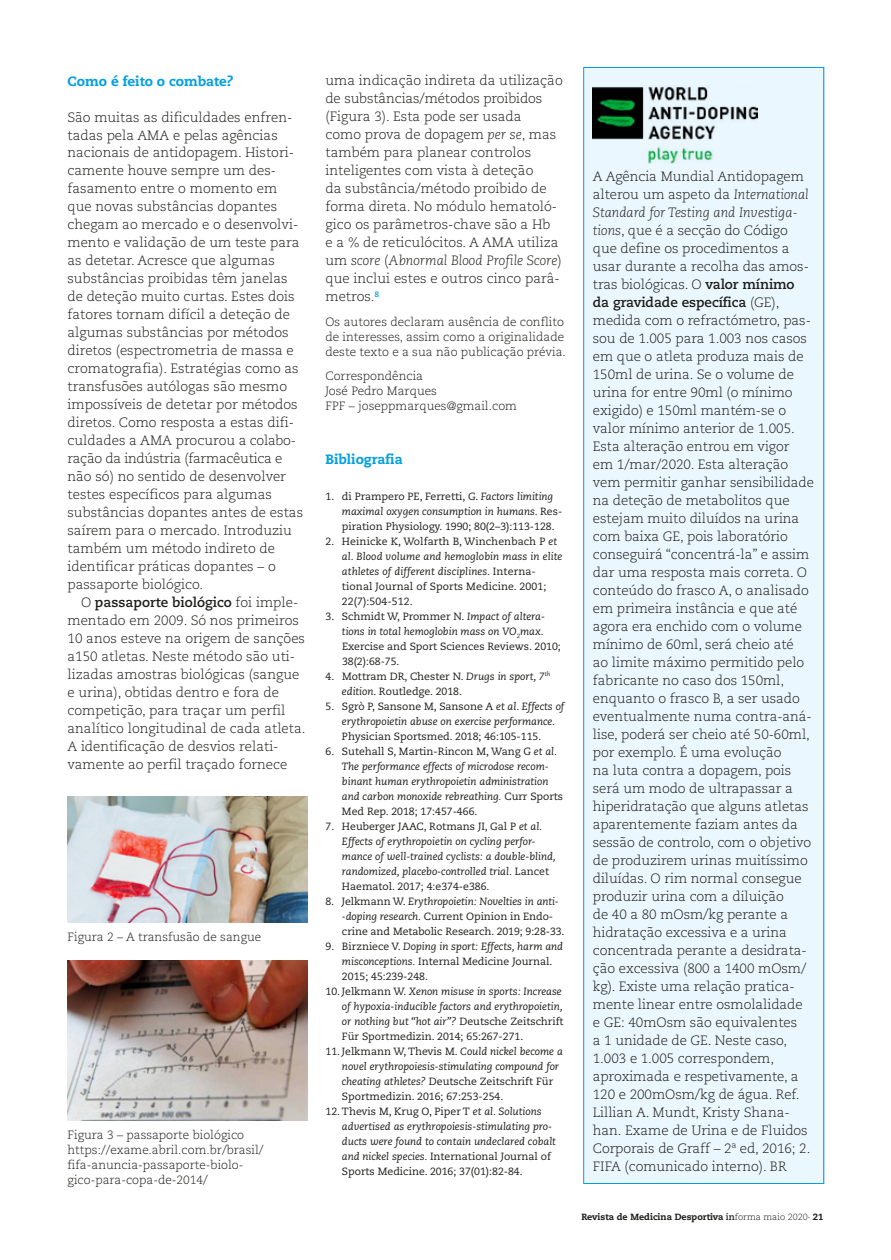
<style>
.page{position:relative;width:891px;height:1260px;background:#fff}
.page>*{position:absolute;margin:0;border:0;box-sizing:border-box;transform-origin:0 0}
.t1{font:300 13.5px/18px "Caecilia LT Std";letter-spacing:-.005em;color:#1d1d1b}
.t2{font:800 13.5px "Caecilia LT Std";color:#009fe3}
.t3{font:300 12px/15px "Caecilia LT Std";color:#1d1d1b}
.t4{font:italic 10.5px/15px "Caecilia LT Std";color:#1d1d1b}
.t5{font:10.5px/15px "Caecilia LT Std";color:#1d1d1b}
.t6{font:800 9px "Caecilia LT Std";color:#1d1d1b}
.s1{font-weight:700}
.s2{font-style:italic}
.s3{font-style:normal}
.s4{font-weight:300}
</style>
<div class="page">
<img style="left:68px;top:796px;width:240px;height:126px">
<img style="left:68px;top:960px;width:240px;height:160px">
<div style="left:584px;top:68px;width:240px;height:1116px;background:#ebf7fe"></div>
<img style="left:593px;top:86px;width:165px;height:77px">
<div style="left:584px;top:67px;width:240px;height:1117px;border:1px solid #009fe3"></div>
<p class="t2" style="left:68px;top:72px;width:167px">Como é feito o combate?</p>
<p class="t1" style="left:68px;top:108px;width:237px">São muitas as dificuldades enfren&shy;tadas pela AMA e pelas agências nacionais de antidopagem. Histori&shy;camente houve sempre um des&shy;fasamento entre o momento em que novas substâncias dopantes chegam ao mercado e o desenvolvi&shy;mento e validação de um teste para as detetar. Acresce que algumas substâncias proibidas têm janelas de deteção muito curtas. Estes dois fatores tornam difícil a deteção de algumas substâncias por métodos diretos (espectrometria de massa e cromatografia). Estratégias como as transfusões autólogas são mesmo impossíveis de detetar por métodos diretos. Como resposta a estas difi&shy;culdades a AMA procurou a colabo&shy;ração da indústria (farmacêutica e não só) no sentido de desenvolver testes específicos para algumas substâncias dopantes antes de estas saírem para o mercado. Introduziu também um método indireto de identificar práticas dopantes – o passaporte biológico.</p>
<p class="t1" style="left:68px;top:594px;width:240px;text-indent:14px">O <span class="s1">passaporte biológico</span> foi imple&shy;mentado em 2009. Só nos primeiros 10 anos esteve na origem de sanções a150 atletas. Neste método são uti&shy;lizadas amostras biológicas (sangue e urina), obtidas dentro e fora de competição, para traçar um perfil analítico longitudinal de cada atleta.<br>A identificação de desvios relati&shy;vamente ao perfil traçado fornece</p>
<p class="t3" style="left:68px;top:929px;width:195px">Figura 2 – A transfusão de sangue</p>
<p class="t3" style="left:68px;top:1127px;width:198px">Figura 3 – passaporte biológico https://exame.abril.com.br/brasil/ fifa-anuncia-passaporte-biolo&shy;gico-para-copa-de-2014/</p>
<p class="t1" style="left:325px;top:72px;width:239px">uma indicação indireta da utilização de substâncias/métodos proibidos (Figura 3). Esta pode ser usada<br>como prova de dopagem <span class="s2">per se</span>, mas também para planear controlos inteligentes com vista à deteção<br>da substância/método proibido de forma direta. No módulo hematoló&shy;gico os parâmetros-chave são a Hb<br>e a % de reticulócitos. A AMA utiliza um <span class="s2">score</span> (<span class="s2">Abnormal Blood Profile Score</span>) que inclui estes e outros cinco parâ&shy;metros.<sup>8</sup></p>
<p class="t3" style="left:326px;top:314px;width:242px">Os autores declaram ausência de conflito de interesses, assim como a originalidade deste texto e a sua não publicação prévia.</p>
<p class="t3" style="left:326px;top:368px;width:193px">Correspondência<br>José Pedro Marques<br>FPF – joseppmarques@gmail.com</p>
<p class="t2" style="left:326px;top:450px;width:79px">Bibliografia</p>
<p class="t5" style="left:342px;top:489px;width:222px;text-indent:-16px">1. di Prampero PE, Ferretti, G. <span class="s2">Factors limiting maximal oxygen consumption in humans.</span> Res&shy;piration Physiology. 1990; 80(2–3):113-128.</p>
<p class="t5" style="left:342px;top:534px;width:222px;text-indent:-16px">2. Heinicke K, Wolfarth B, Winchenbach P <span class="s2">et al. Blood volume and hemoglobin mass in elite athletes of different disciplines.</span> Interna&shy;tional Journal of Sports Medicine. 2001; 22(7):504-512.</p>
<p class="t5" style="left:342px;top:609px;width:220px;text-indent:-16px">3. Schmidt W, Prommer N. <span class="s2">Impact of altera&shy;tions in total hemoglobin mass on VO</span><sub>2</sub><span class="s2">max.<br></span>Exercise and Sport Sciences Reviews. 2010; 38(2):68-75.</p>
<p class="t5" style="left:342px;top:669px;width:210px;text-indent:-16px">4. Mottram DR, Chester N. <span class="s2">Drugs in sport, 7</span><sup>th </sup><span class="s2">edition</span>. Routledge. 2018.</p>
<p class="t4" style="left:342px;top:699px;width:224px;text-indent:-16px"><span class="s3">5. Sgrò P, Sansone M, Sansone A</span> et al. Effects of erythropoietin abuse on exercise performance.</p>
<p class="t5" style="left:342px;top:729px;width:201px">Physician Sportsmed. 2018; 46:105-115.</p>
<p class="t4" style="left:342px;top:744px;width:223px;text-indent:-16px"><span class="s3">6. Sutehall S, Martin-Rincon M, Wang G</span> et al.<br>The performance effects of microdose recom&shy;binant human erythropoietin administration and carbon monoxide rebreathing. <span class="s3">Curr Sports Med Rep. 2018; 17:457-466.</span></p>
<p class="t4" style="left:342px;top:819px;width:215px;text-indent:-16px"><span class="s3">7. Heuberger JAAC, Rotmans JI, Gal P</span> et al.<br>Effects of erythropoietin on cycling perfor&shy;mance of well-trained cyclists: a double-blind, randomized, placebo-controlled trial. <span class="s3">Lancet Haematol. 2017; 4:e374-e386.</span></p>
<p class="t5" style="left:342px;top:894px;width:224px;text-indent:-16px">8. Jelkmann W. <span class="s2">Erythropoietin: Novelties in anti--doping research.</span> Current Opinion in Endo&shy;crine and Metabolic Research. 2019; 9:28-33.</p>
<p class="t5" style="left:342px;top:939px;width:223px;text-indent:-16px">9. Birzniece V. <span class="s2">Doping in sport: Effects, harm and misconceptions.</span> Internal Medicine Journal.<br>2015; 45:239-248.</p>
<p class="t4" style="left:342px;top:984px;width:223px;text-indent:-16px"><span class="s3">10. Jelkmann W.</span> Xenon misuse in sports: Increase of hypoxia-inducible factors and erythropoietin, or nothing but “hot air”? <span class="s3">Deutsche Zeitschrift Für Sportmedizin. 2014; 65:267-271.</span></p>
<p class="t4" style="left:342px;top:1044px;width:222px;text-indent:-16px"><span class="s3">11. Jelkmann W, Thevis M.</span> Could nickel become a novel erythropoiesis-stimulating compound for cheating athletes? <span class="s3">Deutsche Zeitschrift Für Sportmedizin. 2016; 67:253-254.</span></p>
<p class="t4" style="left:342px;top:1104px;width:215px;text-indent:-16px"><span class="s3">12. Thevis M, Krug O, Piper T</span> et al. Solutions advertised as erythropoiesis-stimulating pro&shy;ducts were found to contain undeclared cobalt and nickel species. <span class="s3">International Journal of Sports Medicine. 2016; 37(01):82-84.</span></p>
<p class="t1" style="left:593px;top:168px;width:223px">A Agência Mundial Antidopagem alterou um aspeto da <span class="s2">International<br>Standard for Testing and Investiga&shy;tions</span>, que é a secção do Código que define os procedimentos a usar durante a recolha das amos&shy;tras biológicas. O <span class="s1">valor mínimo da gravidade específica</span> (GE), medida com o refractómetro, pas&shy;sou de 1.005 para 1.003 nos casos em que o atleta produza mais de<br>150ml de urina. Se o volume de urina for entre 90ml (o mínimo exigido) e 150ml mantém-se o valor mínimo anterior de 1.005.<br>Esta alteração entrou em vigor<br>em 1/mar/2020. Esta alteração vem permitir ganhar sensibilidade na deteção de metabolitos que estejam muito diluídos na urina com baixa GE, pois laboratório conseguirá “concentrá-la” e assim dar uma resposta mais correta. O conteúdo do frasco A, o analisado em primeira instância e que até agora era enchido com o volume mínimo de 60ml, será cheio até<br>ao limite máximo permitido pelo fabricante no caso dos 150ml, enquanto o frasco B, a ser usado eventualmente numa contra-aná&shy;lise, poderá ser cheio até 50-60ml, por exemplo. É uma evolução<br>na luta contra a dopagem, pois será um modo de ultrapassar a hiperidratação que alguns atletas aparentemente faziam antes da sessão de controlo, com o objetivo de produzirem urinas muitíssimo diluídas. O rim normal consegue produzir urina com a diluição<br>de 40 a 80 mOsm/kg perante a hidratação excessiva e a urina concentrada perante a desidrata&shy;ção excessiva (800 a 1400 mOsm/ kg). Existe uma relação pratica&shy;mente linear entre osmolalidade<br>e GE: 40mOsm são equivalentes<br>a 1 unidade de GE. Neste caso,<br>1.003 e 1.005 correspondem, aproximada e respetivamente, a<br>120 e 200mOsm/kg de água. Ref.<br>Lillian A. Mundt, Kristy Shana&shy;han. Exame de Urina e de Fluidos<br>Corporais de Graff – 2ª ed, 2016; 2.<br>FIFA (comunicado interno). BR</p>
<p class="t6" style="left:581px;top:1211px;width:244px">Revista de Medicina Desportiva <span class="s1">in</span><span class="s4">forma maio 2020·</span> 21</p>
</div>
